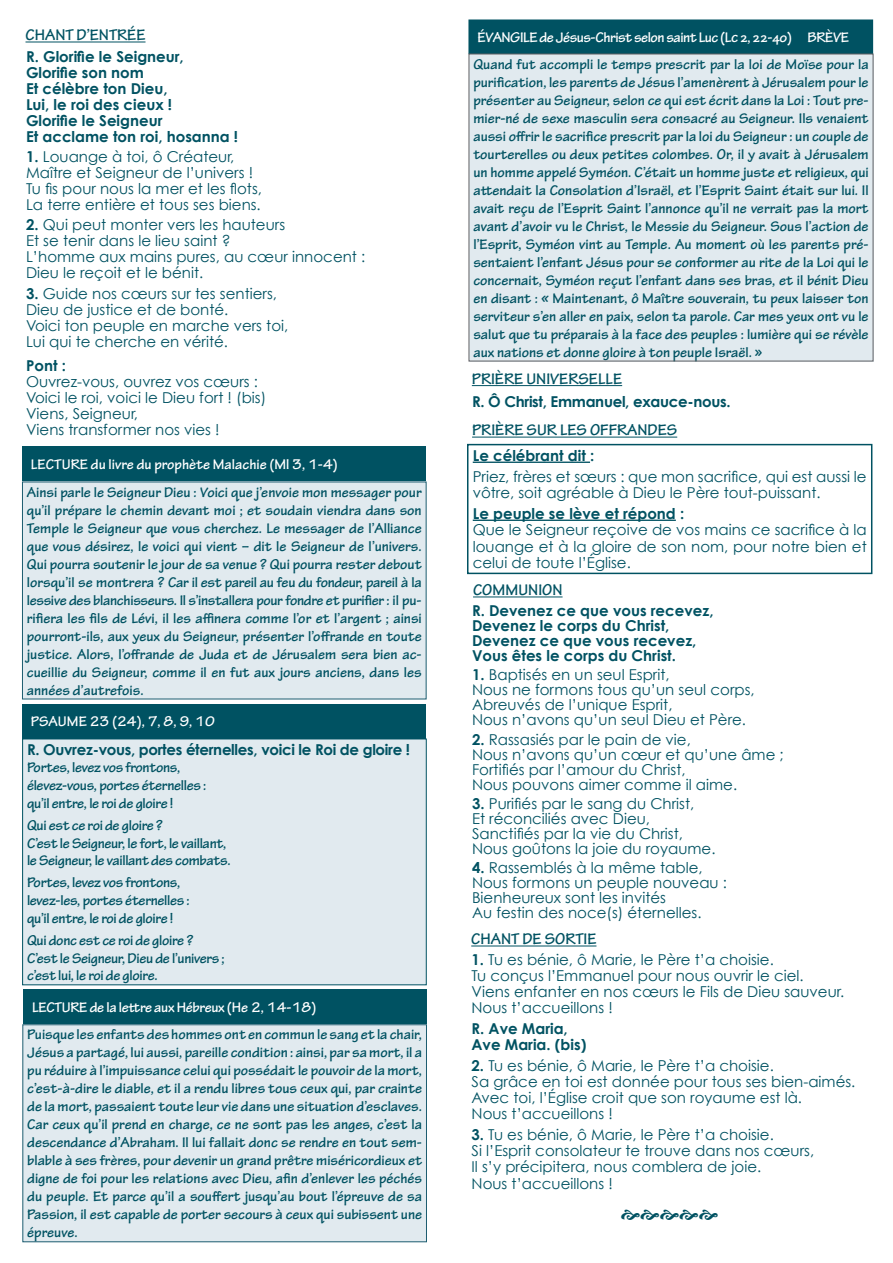
<style>
.page{position:relative;width:893px;height:1263px;background:#fff}
.page>*{position:absolute;margin:0;border:0;box-sizing:border-box;transform-origin:0 0}
.t1{font:700 16.5px "Tekton Pro";color:#005262}
.t2{font:700 15px/18px "Tekton Pro";letter-spacing:-.02em;color:#005262}
.t3{font:15px/16px "Century Gothic";color:#005262}
.t4{font:700 15px/16px "Century Gothic";color:#005262}
.t5{font:700 15px "Tekton Pro";letter-spacing:-.02em;color:#fff}
.t6{font:700 15px "Century Gothic";letter-spacing:-.02em;color:#005262}
.t7{font:700 15px "Tekton Pro";color:#fff}
.s1{font-weight:700}
</style>
<div class="page">
<div style="left:23px;top:739px;width:403px;height:246px;background:#e1eaef"></div>
<div style="left:22px;top:704px;width:404px;height:34px;background:#005262"></div>
<hr style="left:472px;top:385px;width:150px;height:1px;background:#005262">
<hr style="left:471px;top:945px;width:125px;height:1px;background:#005262">
<hr style="left:26px;top:42px;width:120px;height:1px;background:#005262">
<hr style="left:473px;top:596px;width:90px;height:1px;background:#005262">
<hr style="left:473px;top:462px;width:117px;height:1px;background:#005262">
<hr style="left:473px;top:520px;width:203px;height:1px;background:#005262">
<div style="left:467px;top:444px;width:405px;height:130px;border:2px solid #005262"></div>
<hr style="left:472px;top:437px;width:205px;height:1px;background:#005262">
<div style="left:24px;top:990px;width:403px;height:34px;background:#005262"></div>
<div style="left:469px;top:20px;width:404px;height:34px;background:#005262"></div>
<div style="left:469px;top:20px;width:404px;height:34px;border:1px solid #005262"></div>
<div style="left:22px;top:447px;width:404px;height:34px;background:#005262"></div>
<div style="left:22px;top:482px;width:404px;height:217px;background:#e1eaef"></div>
<div style="left:23px;top:1025px;width:403px;height:217px;background:#e1eaef"></div>
<div style="left:23px;top:1024px;width:404px;height:218px;border:1px solid #1d5d70"></div>
<div style="left:469px;top:54px;width:404px;height:307px;background:#e1eaef"></div>
<p class="t1" style="left:26px;top:25px;width:122px">CHANT D’ENTRÉE</p>
<p class="t4" style="left:26px;top:48px;width:214px">R. Glorifie le Seigneur,<br>Glorifie son nom<br>Et célèbre ton Dieu,<br>Lui, le roi des cieux !<br>Glorifie le Seigneur<br>Et acclame ton roi, hosanna !</p>
<p class="t3" style="left:26px;top:148px;width:237px"><span class="s1">1.</span> Louange à toi, ô Créateur,<br>Maître et Seigneur de l’univers !<br>Tu fis pour nous la mer et les flots,<br>La terre entière et tous ses biens.</p>
<p class="t3" style="left:26px;top:217px;width:341px"><span class="s1">2.</span> Qui peut monter vers les hauteurs<br>Et se tenir dans le lieu saint ?<br>L’homme aux mains pures, au cœur innocent :<br>Dieu le reçoit et le bénit.</p>
<p class="t3" style="left:26px;top:285px;width:264px"><span class="s1">3.</span> Guide nos cœurs sur tes sentiers,<br>Dieu de justice et de bonté.<br>Voici ton peuple en marche vers toi,<br>Lui qui te cherche en vérité.</p>
<p class="t4" style="left:26px;top:357px;width:41px">Pont :</p>
<p class="t3" style="left:26px;top:373px;width:242px">Ouvrez-vous, ouvrez vos cœurs :<br>Voici le roi, voici le Dieu fort ! (bis)<br>Viens, Seigneur,<br>Viens transformer nos vies !</p>
<p class="t7" style="left:31px;top:455px;width:309px">LECTURE du livre du prophète Malachie (Ml 3, 1-4)</p>
<p class="t2" style="left:27px;top:483px;width:396px;text-align:justify">Ainsi parle le Seigneur Dieu : Voici que j’envoie mon messager pour qu’il prépare le chemin devant moi ; et soudain viendra dans son Temple le Seigneur que vous cherchez. Le messager de l’Alliance que vous désirez, le voici qui vient – dit le Seigneur de l’univers.<br>Qui pourra soutenir le jour de sa venue ? Qui pourra rester debout lorsqu’il se montrera ? Car il est pareil au feu du fondeur, pareil à la lessive des blanchisseurs. Il s’installera pour fondre et purifier : il pu&shy;rifiera les fils de Lévi, il les affinera comme l’or et l’argent ; ainsi pourront-ils, aux yeux du Seigneur, présenter l’offrande en toute justice. Alors, l’offrande de Juda et de Jérusalem sera bien ac&shy;cueillie du Seigneur, comme il en fut aux jours anciens, dans les années d’autrefois.</p>
<p class="t7" style="left:31px;top:712px;width:186px">PSAUME 23 (24), 7, 8, 9, 10</p>
<p class="t6" style="left:27px;top:740px;width:385px">R. Ouvrez-vous, portes éternelles, voici le Roi de gloire !</p>
<p class="t2" style="left:27px;top:759px;width:181px">Portes, levez vos frontons, élevez-vous, portes éternelles : qu’il entre, le roi de gloire !</p>
<p class="t2" style="left:27px;top:816px;width:205px">Qui est ce roi de gloire ?<br>C’est le Seigneur, le fort, le vaillant, le Seigneur, le vaillant des combats.</p>
<p class="t2" style="left:27px;top:874px;width:164px">Portes, levez vos frontons, levez-les, portes éternelles : qu’il entre, le roi de gloire !</p>
<p class="t2" style="left:27px;top:931px;width:199px">Qui donc est ce roi de gloire ?<br>C’est le Seigneur, Dieu de l’univers ; c’est lui, le roi de gloire.</p>
<p class="t5" style="left:32px;top:998px;width:286px">LECTURE de la lettre aux Hébreux (He 2, 14-18)</p>
<p class="t2" style="left:27px;top:1026px;width:396px;text-align:justify">Puisque les enfants des hommes ont en commun le sang et la chair, Jésus a partagé, lui aussi, pareille condition : ainsi, par sa mort, il a pu réduire à l’impuissance celui qui possédait le pouvoir de la mort, c’est-à-dire le diable, et il a rendu libres tous ceux qui, par crainte de la mort, passaient toute leur vie dans une situation d’esclaves.<br>Car ceux qu’il prend en charge, ce ne sont pas les anges, c’est la descendance d’Abraham. Il lui fallait donc se rendre en tout sem&shy;blable à ses frères, pour devenir un grand prêtre miséricordieux et digne de foi pour les relations avec Dieu, afin d’enlever les péchés du peuple. Et parce qu’il a souffert jusqu’au bout l’épreuve de sa Passion, il est capable de porter secours à ceux qui subissent une épreuve.</p>
<p class="t5" style="left:478px;top:28px;width:373px">ÉVANGILE de Jésus-Christ selon saint Luc (Lc 2, 22-40) BRÈVE</p>
<p class="t2" style="left:473px;top:55px;width:397px;text-align:justify">Quand fut accompli le temps prescrit par la loi de Moïse pour la purification, les parents de Jésus l’amenèrent à Jérusalem pour le présenter au Seigneur, selon ce qui est écrit dans la Loi : Tout pre&shy;mier-né de sexe masculin sera consacré au Seigneur. Ils venaient aussi offrir le sacrifice prescrit par la loi du Seigneur : un couple de tourterelles ou deux petites colombes. Or, il y avait à Jérusalem un homme appelé Syméon. C’était un homme juste et religieux, qui attendait la Consolation d’Israël, et l’Esprit Saint était sur lui. Il avait reçu de l’Esprit Saint l’annonce qu’il ne verrait pas la mort avant d’avoir vu le Christ, le Messie du Seigneur. Sous l’action de l’Esprit, Syméon vint au Temple. Au moment où les parents pré&shy;sentaient l’enfant Jésus pour se conformer au rite de la Loi qui le concernait, Syméon reçut l’enfant dans ses bras, et il bénit Dieu en disant : « Maintenant, ô Maître souverain, tu peux laisser ton serviteur s’en aller en paix, selon ta parole. Car mes yeux ont vu le salut que tu préparais à la face des peuples : lumière qui se révèle aux nations et donne gloire à ton peuple Israël. »</p>
<p class="t1" style="left:472px;top:369px;width:152px">PRIÈRE UNIVERSELLE</p>
<p class="t6" style="left:472px;top:392px;width:260px">R. Ô Christ, Emmanuel, exauce-nous.</p>
<p class="t1" style="left:472px;top:420px;width:207px">PRIÈRE SUR LES OFFRANDES</p>
<p class="t4" style="left:473px;top:447px;width:123px">Le célébrant dit :</p>
<p class="t3" style="left:473px;top:468px;width:395px;line-height:16.5px">Priez, frères et sœurs : que mon sacrifice, qui est aussi le vôtre, soit agréable à Dieu le Père tout-puissant.</p>
<p class="t4" style="left:473px;top:505px;width:213px">Le peuple se lève et répond :</p>
<p class="t3" style="left:473px;top:521px;width:395px;line-height:16.5px;text-align:justify">Que le Seigneur reçoive de vos mains ce sacrifice à la louange et à la gloire de son nom, pour notre bien et celui de toute l’Église.</p>
<p class="t1" style="left:473px;top:580px;width:91px">COMMUNION</p>
<p class="t4" style="left:472px;top:603px;width:243px;line-height:15px">R. Devenez ce que vous recevez,<br>Devenez le corps du Christ,<br>Devenez ce que vous recevez,<br>Vous êtes le corps du Christ.</p>
<p class="t3" style="left:472px;top:667px;width:284px;line-height:15px"><span class="s1">1.</span> Baptisés en un seul Esprit,<br>Nous ne formons tous qu’un seul corps, Abreuvés de l’unique Esprit,<br>Nous n’avons qu’un seul Dieu et Père.</p>
<p class="t3" style="left:472px;top:731px;width:313px;line-height:15px"><span class="s1">2.</span> Rassasiés par le pain de vie,<br>Nous n’avons qu’un cœur et qu’une âme ; Fortifiés par l’amour du Christ,<br>Nous pouvons aimer comme il aime.</p>
<p class="t3" style="left:472px;top:796px;width:245px;line-height:15px"><span class="s1">3.</span> Purifiés par le sang du Christ,<br>Et réconciliés avec Dieu,<br>Sanctifiés par la vie du Christ,<br>Nous goûtons la joie du royaume.</p>
<p class="t3" style="left:472px;top:860px;width:256px;line-height:15px"><span class="s1">4.</span> Rassemblés à la même table,<br>Nous formons un peuple nouveau :<br>Bienheureux sont les invités<br>Au festin des noce(s) éternelles.</p>
<p class="t1" style="left:471px;top:929px;width:127px">CHANT DE SORTIE</p>
<p class="t3" style="left:471px;top:951px;width:374px"><span class="s1">1.</span> Tu es bénie, ô Marie, le Père t’a choisie.<br>Tu conçus l’Emmanuel pour nous ouvrir le ciel.<br>Viens enfanter en nos cœurs le Fils de Dieu sauveur.<br>Nous t’accueillons !</p>
<p class="t4" style="left:472px;top:1020px;width:116px">R. Ave Maria,<br>Ave Maria. (bis)</p>
<p class="t3" style="left:472px;top:1057px;width:385px"><span class="s1">2.</span> Tu es bénie, ô Marie, le Père t’a choisie.<br>Sa grâce en toi est donnée pour tous ses bien-aimés.<br>Avec toi, l’Église croit que son royaume est là.<br>Nous t’accueillons !</p>
<p class="t3" style="left:472px;top:1126px;width:344px"><span class="s1">3.</span> Tu es bénie, ô Marie, le Père t’a choisie.<br>Si l’Esprit consolateur te trouve dans nos cœurs, Il s’y précipitera, nous comblera de joie.<br>Nous t’accueillons !</p>
</div>
